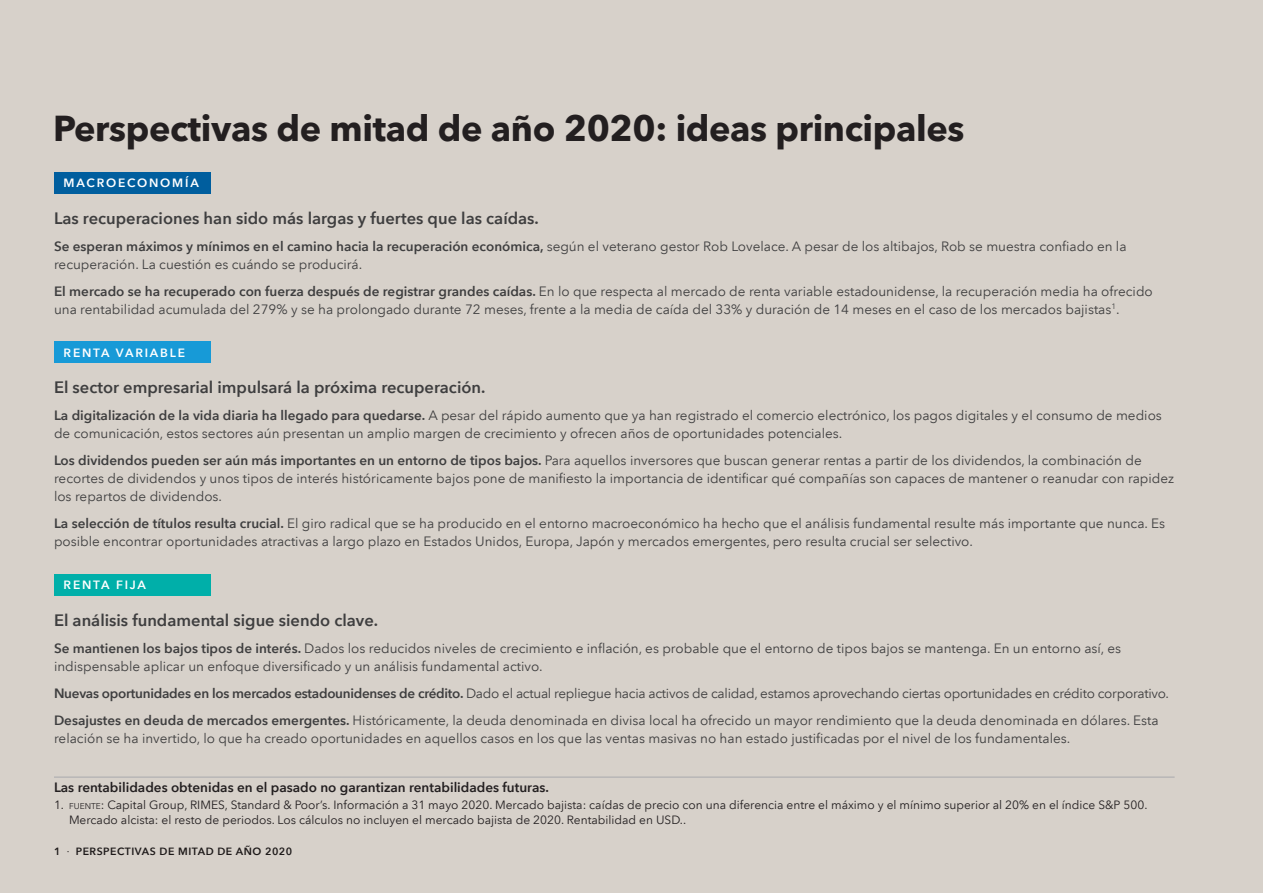
<style>
.page{position:relative;width:1263px;height:893px;background:#d7d1ca}
.page>*{position:absolute;margin:0;border:0;box-sizing:border-box;transform-origin:0 0}
.Head_24_26_Bold{font:700 36px "Avenir Next LT Com";letter-spacing:-.01em;color:#231f20}
.Body_9_12_Reg{font:600 16.5px "Avenir Next LT Com";color:#3e3e3f}
.Body_9_12_Reg-2{font:13.5px/18px "Avenir Next LT Com";color:#3e3e3f}
.Body_9_12_Reg-3{font:13.5px "Avenir Next LT Com";letter-spacing:-.02em;color:#3e3e3f}
.Sources_8_10{font:600 13.5px "Avenir Next LT Com";color:#231f20}
.t1{font:12px/15px "Avenir Next LT Com";color:#231f20}
.Body_9_12_Reg-4{font:600 12px "Avenir Next LT Com";letter-spacing:.15em;color:#fff}
.t2{font:600 10.5px "Avenir Next LT Com";letter-spacing:.05em;color:#231f20}
.s1{font-weight:600}
.s2{font-style:inherit}
.s3{font-size:8.4px}
.s4{font-weight:400}
</style>
<div class="page">
<div style="left:54px;top:341px;width:157px;height:21px;background:#179ad7"></div>
<div style="left:54px;top:574px;width:157px;height:21px;background:#00afa9"></div>
<div style="left:54px;top:172px;width:157px;height:21px;background:#005e9e"></div>
<hr style="left:54px;top:777px;width:1120px;height:1px;background:#a8a9ad">
<p class="Head_24_26_Bold" style="left:53px;top:107px;width:913px">Perspectivas de mitad de año 2020: ideas principales</p>
<p class="Body_9_12_Reg-4" style="left:64px;top:176px;width:137px">MACROECONOMÍA</p>
<p class="Body_9_12_Reg" style="left:54px;top:208px;width:486px">Las recuperaciones han sido más largas y fuertes que las caídas.</p>
<p class="Body_9_12_Reg-2" style="left:54px;top:237px;width:1074px"><span class="s1">Se esperan máximos y mínimos en el camino hacia la recuperación económica,</span> según el veterano gestor Rob Lovelace. A pesar de los altibajos, Rob se muestra confiado en la recuperación. La cuestión es cuándo se producirá.</p>
<p class="Body_9_12_Reg-2" style="left:54px;top:282px;width:1100px"><span class="s1">El mercado se ha recuperado con fuerza después de registrar grandes caídas.</span> En lo que respecta al mercado de renta variable estadounidense, la recuperación media ha ofrecido una rentabilidad acumulada del 279% y se ha prolongado durante 72 meses, frente a la media de caída del 33% y duración de 14 meses en el caso de los mercados bajistas<sup>1</sup>.</p>
<p class="Body_9_12_Reg-4" style="left:64px;top:345px;width:123px">RENTA VARIABLE</p>
<p class="Body_9_12_Reg" style="left:54px;top:378px;width:433px">El sector empresarial impulsará la próxima recuperación.</p>
<p class="Body_9_12_Reg-2" style="left:54px;top:407px;width:1109px"><span class="s1">La digitalización de la vida diaria ha llegado para quedarse.</span> A pesar del rápido aumento que ya han registrado el comercio electrónico, los pagos digitales y el consumo de medios de comunicación, estos sectores aún presentan un amplio margen de crecimiento y ofrecen años de oportunidades potenciales.</p>
<p class="Body_9_12_Reg-2" style="left:54px;top:452px;width:1122px"><span class="s1">Los dividendos pueden ser aún más importantes en un entorno de tipos bajos.</span> Para aquellos inversores que buscan generar rentas a partir de los dividendos, la combinación de recortes de dividendos y unos tipos de interés históricamente bajos pone de manifiesto la importancia de identificar qué compañías son capaces de mantener o reanudar con rapidez los repartos de dividendos.</p>
<p class="Body_9_12_Reg-2" style="left:54px;top:515px;width:1112px"><span class="s1">La selección de títulos resulta crucial.</span> El giro radical que se ha producido en el entorno macroeconómico ha hecho que el análisis fundamental resulte más importante que nunca. Es posible encontrar oportunidades atractivas a largo plazo en Estados Unidos, Europa, Japón y mercados emergentes, pero resulta crucial ser selectivo.</p>
<p class="Body_9_12_Reg-4" style="left:64px;top:578px;width:84px">RENTA FIJA</p>
<p class="Body_9_12_Reg" style="left:54px;top:610px;width:326px">El análisis fundamental sigue siendo clave.</p>
<p class="Body_9_12_Reg-2" style="left:54px;top:639px;width:1069px"><span class="s1">Se mantienen los bajos tipos de interés.</span> Dados los reducidos niveles de crecimiento e inflación, es probable que el entorno de tipos bajos se mantenga. En un entorno así, es indispensable aplicar un enfoque diversificado y un análisis fundamental activo.</p>
<p class="Body_9_12_Reg-3" style="left:54px;top:685px;width:1116px"><span class="s1">Nuevas oportunidades en los mercados estadounidenses de crédito.</span> Dado el actual repliegue hacia activos de calidad, estamos aprovechando ciertas oportunidades en crédito corporativo.</p>
<p class="Body_9_12_Reg-2" style="left:54px;top:711px;width:1106px"><span class="s1">Desajustes en deuda de mercados emergentes.</span> Históricamente, la deuda denominada en divisa local ha ofrecido un mayor rendimiento que la deuda denominada en dólares. Esta relación se ha invertido, lo que ha creado oportunidades en aquellos casos en los que las ventas masivas no han estado justificadas por el nivel de los fundamentales.</p>
<p class="Sources_8_10" style="left:54px;top:779px;width:496px">Las rentabilidades obtenidas en el pasado no garantizan rentabilidades futuras.</p>
<p class="t1" style="left:69px;top:797px;width:1080px;text-indent:-15px"><span class="s2">1.</span> <span class="s3">FUENTE</span><span class="s2">:</span> Capital Group, RIMES, Standard &amp; Poor’s. Información a 31 mayo 2020. Mercado bajista: caídas de precio con una diferencia entre el máximo y el mínimo superior al 20% en el índice S&amp;P 500.<br>Mercado alcista: el resto de periodos. Los cálculos no incluyen el mercado bajista de 2020. Rentabilidad en USD..</p>
<p class="t2" style="left:54px;top:845px;width:240px">1 <span class="s4">·</span> PERSPECTIVAS DE MITAD DE AÑO 2020</p>
</div>
